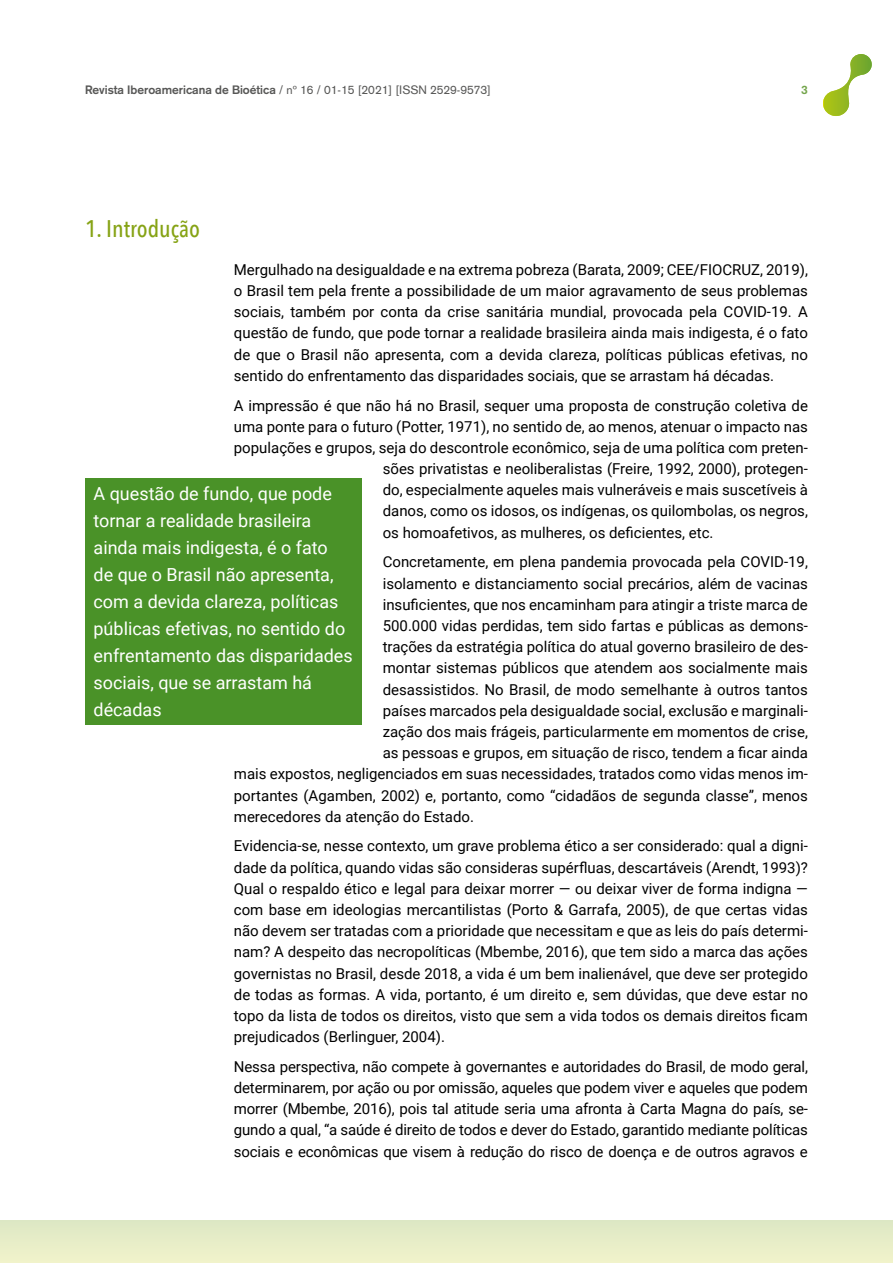
<style>
.page{position:relative;width:893px;height:1263px;background:#fff}
.page>*{position:absolute;margin:0;border:0;box-sizing:border-box;transform-origin:0 0}
.t1{font:500 24px "Avenir Next Condensed";color:#86a315}
.Texto_entresacado{font:18px/27px "Roboto";color:#fff}
.t2{font:15px/21.1px "Roboto";color:#000;text-align:justify}
.t3{font:12px "Akzidenz Grotesk";color:#575756}
.t4{font:700 12px "Akzidenz Grotesk";color:#74a54c}
.s1{font-weight:700}
</style>
<div class="page">
<div style="left:0;top:1220px;width:893px;height:43px;background:#e7edc8"></div>
<svg style="left:823px;top:54px;width:49px;height:62px"></svg>
<div style="left:85px;top:478px;width:276px;height:247px;background:#4a9228"></div>
<p class="t3" style="left:85px;top:83px;width:407px"><span class="s1">Revista Iberoamericana de Bioética</span> / nº 16 / 01-15 [2021] [ISSN 2529-9573]</p>
<p class="t4" style="left:801px;top:83px;width:8px">3</p>
<p class="t1" style="left:85px;top:214px;width:116px">1. Introdução</p>
<p class="t2" style="left:234px;top:258px;width:576px">Mergulhado na desigualdade e na extrema pobreza (Barata, 2009; CEE/FIOCRUZ, 2019), o Brasil tem pela frente a possibilidade de um maior agravamento de seus problemas sociais, também por conta da crise sanitária mundial, provocada pela COVID-19. A questão de fundo, que pode tornar a realidade brasileira ainda mais indigesta, é o fato de que o Brasil não apresenta, com a devida clareza, políticas públicas efetivas, no sentido do enfrentamento das disparidades sociais, que se arrastam há décadas.</p>
<p class="t2" style="left:234px;top:394px;width:576px">A impressão é que não há no Brasil, sequer uma proposta de construção coletiva de</p>
<p class="t2" style="left:234px;top:415px;width:576px">uma ponte para o futuro (Potter, 1971), no sentido de, ao menos, atenuar o impacto nas</p>
<p class="t2" style="left:234px;top:436px;width:576px">populações e grupos, seja do descontrole econômico, seja de uma política com preten-</p>
<p class="t2" style="left:383px;top:458px;width:427px">sões privatistas e neoliberalistas (Freire, 1992, 2000), protegen-</p>
<p class="t2" style="left:383px;top:479px;width:427px">do, especialmente aqueles mais vulneráveis e mais suscetíveis à</p>
<p class="t2" style="left:383px;top:500px;width:427px">danos, como os idosos, os indígenas, os quilombolas, os negros,</p>
<p class="t2" style="left:383px;top:521px;width:332px">os homoafetivos, as mulheres, os deficientes, etc.</p>
<p class="t2" style="left:383px;top:551px;width:427px">Concretamente, em plena pandemia provocada pela COVID-19,</p>
<p class="t2" style="left:383px;top:572px;width:427px">isolamento e distanciamento social precários, além de vacinas</p>
<p class="t2" style="left:383px;top:593px;width:427px">insuficientes, que nos encaminham para atingir a triste marca de</p>
<p class="t2" style="left:383px;top:614px;width:427px">500.000 vidas perdidas, tem sido fartas e públicas as demons-</p>
<p class="t2" style="left:383px;top:636px;width:427px">trações da estratégia política do atual governo brasileiro de des-</p>
<p class="t2" style="left:383px;top:657px;width:427px">montar sistemas públicos que atendem aos socialmente mais</p>
<p class="t2" style="left:383px;top:678px;width:427px">desassistidos. No Brasil, de modo semelhante à outros tantos</p>
<p class="t2" style="left:383px;top:699px;width:427px">países marcados pela desigualdade social, exclusão e marginali-</p>
<p class="t2" style="left:383px;top:720px;width:427px">zação dos mais frágeis, particularmente em momentos de crise,</p>
<p class="t2" style="left:383px;top:742px;width:427px">as pessoas e grupos, em situação de risco, tendem a ficar ainda</p>
<p class="t2" style="left:234px;top:763px;width:576px">mais expostos, negligenciados em suas necessidades, tratados como vidas menos im-</p>
<p class="t2" style="left:234px;top:784px;width:576px">portantes (Agamben, 2002) e, portanto, como “cidadãos de segunda classe”, menos</p>
<p class="t2" style="left:234px;top:805px;width:242px">merecedores da atenção do Estado.</p>
<p class="t2" style="left:234px;top:835px;width:576px">Evidencia-se, nesse contexto, um grave problema ético a ser considerado: qual a digni&shy;dade da política, quando vidas são consideras supérfluas, descartáveis (Arendt, 1993)?<br>Qual o respaldo ético e legal para deixar morrer — ou deixar viver de forma indigna — com base em ideologias mercantilistas (Porto &amp; Garrafa, 2005), de que certas vidas não devem ser tratadas com a prioridade que necessitam e que as leis do país determi&shy;nam? A despeito das necropolíticas (Mbembe, 2016), que tem sido a marca das ações governistas no Brasil, desde 2018, a vida é um bem inalienável, que deve ser protegido de todas as formas. A vida, portanto, é um direito e, sem dúvidas, que deve estar no topo da lista de todos os direitos, visto que sem a vida todos os demais direitos ficam prejudicados (Berlinguer, 2004).</p>
<p class="t2" style="left:234px;top:1055px;width:576px">Nessa perspectiva, não compete à governantes e autoridades do Brasil, de modo geral, determinarem, por ação ou por omissão, aqueles que podem viver e aqueles que podem morrer (Mbembe, 2016), pois tal atitude seria uma afronta à Carta Magna do país, se&shy;gundo a qual, “a saúde é direito de todos e dever do Estado, garantido mediante políticas sociais e econômicas que visem à redução do risco de doença e de outros agravos e</p>
<p class="Texto_entresacado" style="left:94px;top:480px;width:261px">A questão de fundo, que pode tornar a realidade brasileira ainda mais indigesta, é o fato<br>de que o Brasil não apresenta, com a devida clareza, políticas públicas efetivas, no sentido do enfrentamento das disparidades sociais, que se arrastam há décadas</p>
</div>
